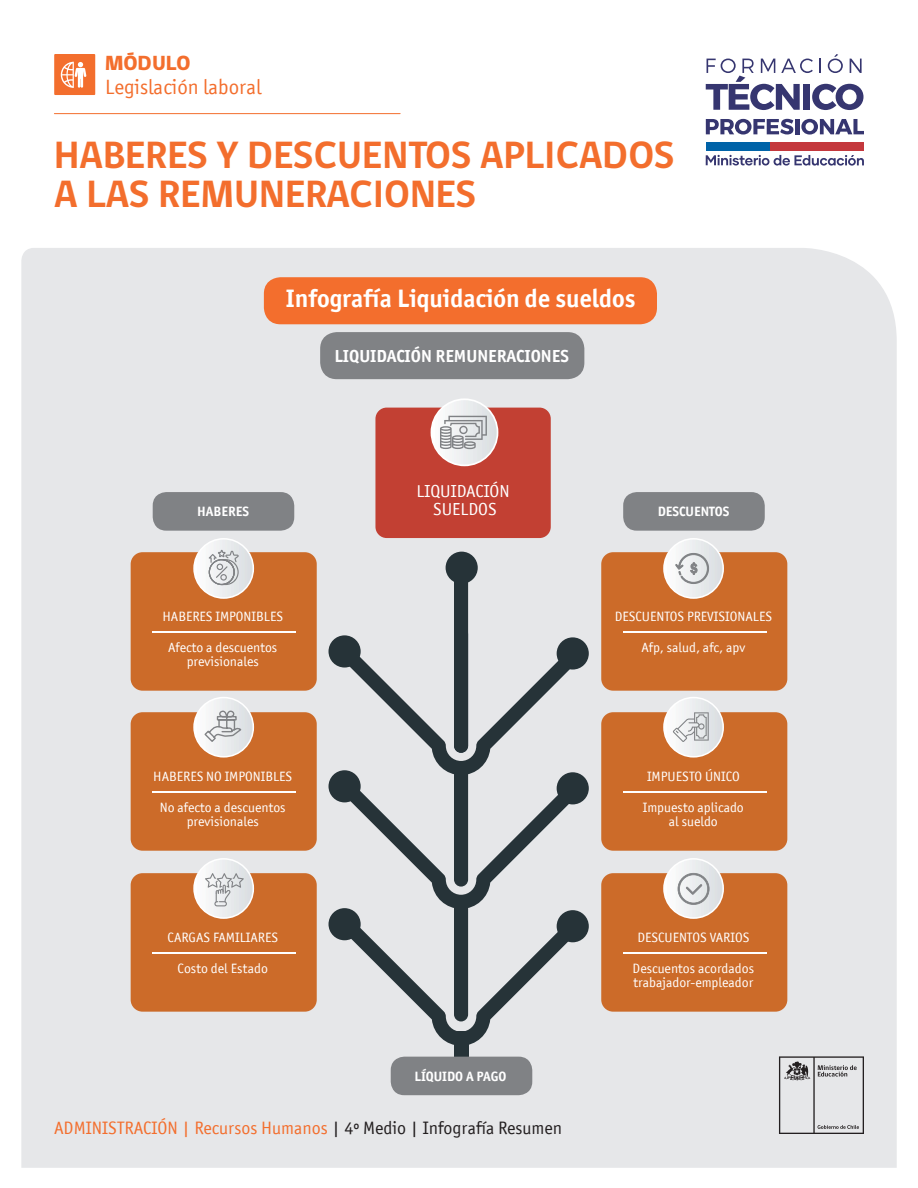
<style>
.page{position:relative;width:918px;height:1188px;background:#fff}
.page>*{position:absolute;margin:0;border:0;box-sizing:border-box;transform-origin:0 0}
.t1{font:700 39px "gob CL";color:#f36e2d}
.t2{font:700 25.35px "Officina San ITC";color:#fff}
.t3{font:21px "Officina San ITC";color:#f36e2d}
.t4{font:800 21px "gob CL";color:#f36e2d}
.t5{font:18px "Officina San ITC";color:#f36e2d}
.t6{font:700 17.4px "Officina San ITC";color:#fff}
.t7{font:17.4px "Officina San ITC";color:#fff}
.t8{font:13.5px/14.5px "Officina San ITC";color:#fff}
.t9{font:700 13.5px "Officina San ITC";color:#fff}
.s1{color:#231f20}
</style>
<div class="page">
<div style="left:21px;top:248px;width:876px;height:920px;background:#e6e7e9"></div>
<svg style="left:779px;top:1056px;width:85px;height:78px;background:#cacbcc"></svg>
<hr style="left:54px;top:113px;width:346px;height:1px;background:#f36e2d">
<div style="left:54px;top:54px;width:41px;height:41px;background:#f36e2d"></div>
<svg style="left:61px;top:62px;width:25px;height:26px"></svg>
<svg style="left:706px;top:54px;width:158px;height:56px"></svg>
<svg style="left:706px;top:119px;width:87px;height:16px"></svg>
<div style="left:795px;top:119px;width:5px;height:15px;background:#363670"></div>
<svg style="left:801px;top:119px;width:63px;height:16px"></svg>
<div style="left:706px;top:143px;width:65px;height:8px;background:#0063a8"></div>
<div style="left:771px;top:143px;width:93px;height:8px;background:#c4383d"></div>
<svg style="left:706px;top:155px;width:158px;height:11px"></svg>
<div style="left:264px;top:277px;width:393px;height:47px;background:#f36e2d;border-radius:17px"></div>
<div style="left:320px;top:332px;width:264px;height:47px;background:#808285;border-radius:17px"></div>
<svg style="left:345px;top:652px;width:233px;height:123px;background:#c8cbcd"></svg>
<div style="left:454px;top:1031px;width:14px;height:56px;background:#263338"></div>
<div style="left:454px;top:761px;width:14px;height:126px;background:#263338;border-radius:7px"></div>
<svg style="left:345px;top:785px;width:233px;height:124px;background:#c0c4c6"></svg>
<div style="left:454px;top:564px;width:14px;height:189px;background:#263338;border-radius:7px"></div>
<div style="left:454px;top:896px;width:14px;height:125px;background:#263338;border-radius:7px"></div>
<svg style="left:345px;top:922px;width:233px;height:124px;background:#c0c3c6"></svg>
<div style="left:329px;top:635px;width:32px;height:33px;background:#263338;border-radius:50%"></div>
<div style="left:329px;top:770px;width:32px;height:32px;background:#263338;border-radius:50%"></div>
<div style="left:329px;top:908px;width:32px;height:32px;background:#263338;border-radius:50%"></div>
<div style="left:557px;top:637px;width:32px;height:33px;background:#263338;border-radius:50%"></div>
<div style="left:557px;top:772px;width:32px;height:32px;background:#263338;border-radius:50%"></div>
<div style="left:557px;top:910px;width:32px;height:32px;background:#263338;border-radius:50%"></div>
<div style="left:446px;top:552px;width:32px;height:32px;background:#263338;border-radius:50%"></div>
<div style="left:375px;top:408px;width:176px;height:130px;background:#c24033;border-radius:11px"></div>
<div style="left:391px;top:1057px;width:141px;height:38px;background:#808285;border-radius:14px"></div>
<div style="left:153px;top:492px;width:141px;height:39px;background:#808285;border-radius:14px"></div>
<div style="left:623px;top:492px;width:142px;height:39px;background:#808285;border-radius:14px"></div>
<div style="left:601px;top:552px;width:186px;height:139px;background:#cc6b29;border-radius:12px"></div>
<hr style="left:623px;top:631px;width:143px;height:1px;background:#fff">
<div style="left:601px;top:712px;width:186px;height:139px;background:#cc6b29;border-radius:12px"></div>
<hr style="left:623px;top:791px;width:143px;height:1px;background:#fff">
<div style="left:601px;top:873px;width:186px;height:139px;background:#cc6b29;border-radius:12px"></div>
<hr style="left:623px;top:952px;width:143px;height:1px;background:#fff">
<div style="left:131px;top:552px;width:186px;height:139px;background:#cc6b29;border-radius:12px"></div>
<hr style="left:152px;top:631px;width:144px;height:1px;background:#fff">
<div style="left:131px;top:712px;width:186px;height:139px;background:#cc6b29;border-radius:12px"></div>
<hr style="left:152px;top:791px;width:144px;height:1px;background:#fff">
<div style="left:131px;top:873px;width:186px;height:139px;background:#cc6b29;border-radius:12px"></div>
<hr style="left:152px;top:952px;width:144px;height:1px;background:#fff">
<svg style="left:193px;top:858px;width:61px;height:61px"></svg>
<svg style="left:431px;top:398px;width:67px;height:68px"></svg>
<svg style="left:663px;top:858px;width:61px;height:61px"></svg>
<svg style="left:193px;top:697px;width:61px;height:61px"></svg>
<svg style="left:193px;top:538px;width:61px;height:61px"></svg>
<svg style="left:663px;top:697px;width:61px;height:61px"></svg>
<svg style="left:663px;top:538px;width:61px;height:61px"></svg>
<h3 class="t4" style="left:105px;top:49px;width:87px">MÓDULO</h3>
<h3 class="t3" style="left:105px;top:75px;width:158px">Legislación laboral</h3>
<p class="t1" style="left:54px;top:129px;width:622px">HABERES Y DESCUENTOS APLICADOS</p>
<p class="t1" style="left:54px;top:168px;width:424px">A LAS REMUNERACIONES</p>
<p class="t2" style="left:286px;top:283px;width:351px">Infografía Liquidación de sueldos</p>
<p class="t6" style="left:334px;top:345px;width:236px">LIQUIDACIÓN REMUNERACIONES</p>
<p class="t7" style="left:417px;top:481px;width:95px">LIQUIDACIÓN</p>
<p class="t7" style="left:433px;top:500px;width:65px">SUELDOS</p>
<p class="t9" style="left:197px;top:503px;width:53px">HABERES</p>
<p class="t9" style="left:658px;top:503px;width:73px">DESCUENTOS</p>
<p class="t8" style="left:162px;top:609px;width:122px">HABERES IMPONIBLES</p>
<p class="t8" style="left:168px;top:640px;width:111px">Afecto a descuentos</p>
<p class="t8" style="left:187px;top:654px;width:74px">previsionales</p>
<p class="t8" style="left:153px;top:769px;width:141px">HABERES NO IMPONIBLES</p>
<p class="t8" style="left:160px;top:800px;width:127px;text-align:center">No afecto a descuentos previsionales</p>
<p class="t8" style="left:167px;top:930px;width:112px">CARGAS FAMILIARES</p>
<p class="t8" style="left:178px;top:961px;width:92px">Costo del Estado</p>
<p class="t9" style="left:414px;top:1068px;width:94px">LÍQUIDO A PAGO</p>
<h3 class="t5" style="left:54px;top:1118px;width:510px">ADMINISTRACIÓN | Recursos Humanos <span class="s1">| 4º Medio | Infografía Resumen</span></h3>
<p class="t8" style="left:615px;top:609px;width:159px">DESCUENTOS PREVISIONALES</p>
<p class="t8" style="left:642px;top:640px;width:105px">Afp, salud, afc, apv</p>
<p class="t8" style="left:647px;top:769px;width:94px">IMPUESTO ÚNICO</p>
<p class="t8" style="left:643px;top:800px;width:103px">Impuesto aplicado</p>
<p class="t8" style="left:669px;top:814px;width:50px">al sueldo</p>
<p class="t8" style="left:637px;top:930px;width:114px">DESCUENTOS VARIOS</p>
<p class="t8" style="left:633px;top:961px;width:123px">Descuentos acordados trabajador-empleador</p>
</div>
